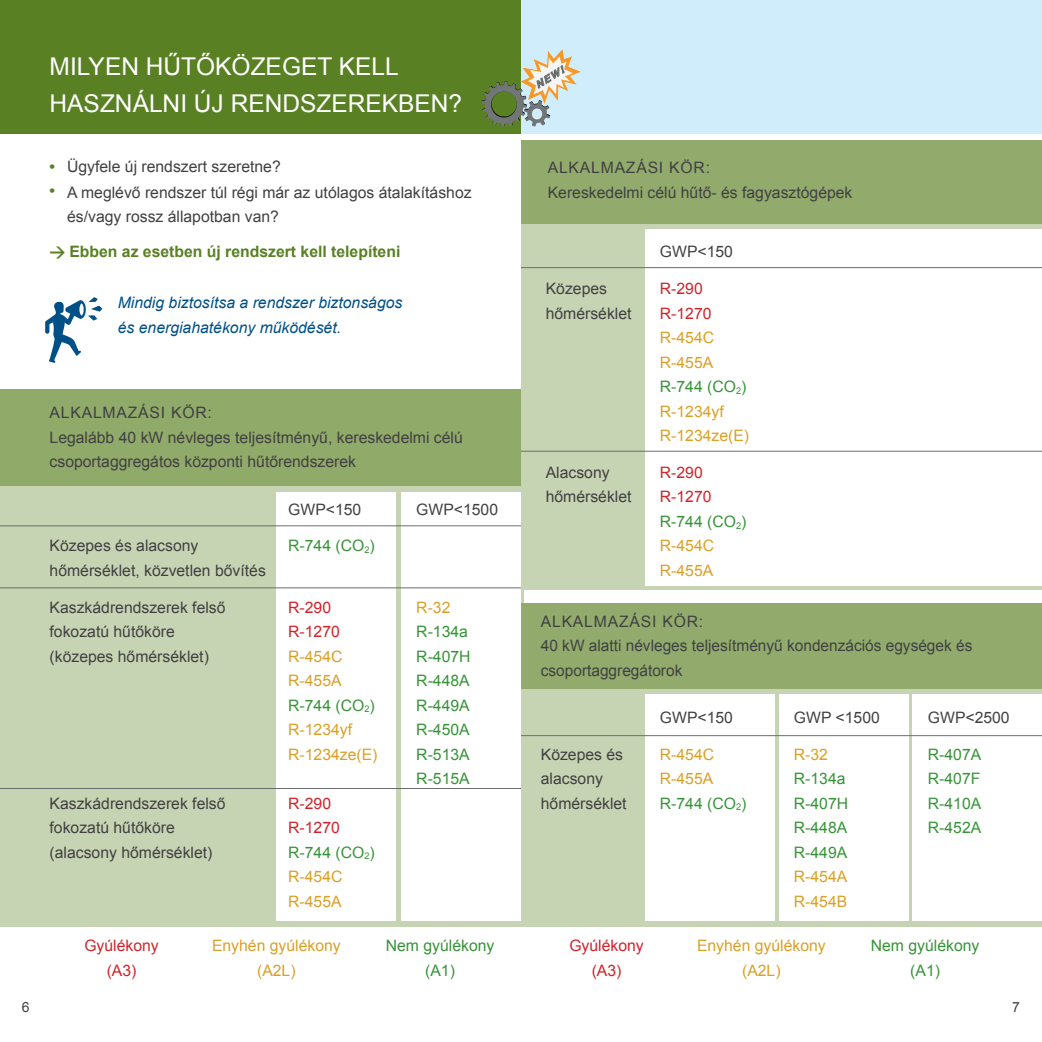
<style>
.page{position:relative;width:1042px;height:1042px;background:#fff}
.page>*{position:absolute;margin:0;border:0;box-sizing:border-box;transform-origin:0 0}
.t1{font:24.5px/36.8px "Arial";color:#fff}
.t2{font:15.75px/24.5px "Arial";color:#414042}
.t3{font:15.75px/24.5px "Arial";color:#dba026}
.t4{font:15.75px/24.5px "Arial";color:#379438}
.t5{font:italic 15.75px/24.5px "Arial";color:#005088}
.t6{font:15.75px/24.5px "Arial";color:#d1232a}
.t7{font:700 15.75px "Arial";color:#598123}
.t8{font:14px "Arial";color:#414042}
.s1{font-weight:700;color:#598123}
.s2{font-family:"DIN"}
.s3{color:#379438}
.s4{color:#d1232a}
</style>
<div class="page">
<div style="left:0;top:0;width:1042px;height:134px;background:#cfedfb"></div>
<div style="left:0;top:390px;width:523px;height:536px;background:#c7d4b3"></div>
<div style="left:0;top:0;width:521px;height:134px;background:#598123"></div>
<img style="left:520px;top:51px;width:41px;height:49px">
<img style="left:45px;top:297px;width:58px;height:66px">
<div style="left:402px;top:492px;width:119px;height:428px;background:#fff"></div>
<div style="left:0;top:389px;width:521px;height:97px;background:#90aa6a"></div>
<div style="left:277px;top:492px;width:119px;height:428px;background:#fff"></div>
<div style="left:521px;top:613px;width:521px;height:313px;background:#c7d4b3"></div>
<div style="left:521px;top:140px;width:521px;height:450px;background:#c7d4b3"></div>
<div style="left:913px;top:694px;width:129px;height:227px;background:#fff"></div>
<div style="left:645px;top:229px;width:397px;height:356px;background:#fff"></div>
<div style="left:521px;top:140px;width:521px;height:84px;background:#92ab6c"></div>
<hr style="left:521px;top:267px;width:521px;height:1px;background:#6c6d70">
<div style="left:779px;top:694px;width:129px;height:227px;background:#fff"></div>
<div style="left:645px;top:694px;width:129px;height:227px;background:#fff"></div>
<div style="left:521px;top:603px;width:521px;height:86px;background:#92ab6c"></div>
<hr style="left:521px;top:735px;width:521px;height:1px;background:#6c6d70">
<hr style="left:521px;top:451px;width:521px;height:1px;background:#6c6d70">
<hr style="left:0;top:587px;width:521px;height:1px;background:#6c6d70">
<hr style="left:0;top:525px;width:521px;height:1px;background:#6c6d70">
<hr style="left:0;top:788px;width:521px;height:1px;background:#6c6d70">
<h1 class="t1" style="left:50px;top:49px;width:414px">MILYEN HŰTŐKÖZEGET KELL<br>HASZNÁLNI ÚJ RENDSZEREKBEN?</h1>
<p class="t2" style="left:50px;top:154px;width:233px"><span class="s1">•</span> Ügyfele új rendszert szeretne?</p>
<p class="t2" style="left:67px;top:180px;width:406px;text-indent:-17px"><span class="s1">•</span> A meglévő rendszer túl régi már az utólagos átalakításhoz és/vagy rossz állapotban van?</p>
<p class="t7" style="left:50px;top:241px;width:352px"><span class="s2">&gt;</span> Ebben az esetben új rendszert kell telepíteni</p>
<p class="t5" style="left:118px;top:290px;width:286px">Mindig biztosítsa a rendszer biztonságos és energiahatékony működését.</p>
<p class="t2" style="left:50px;top:401px;width:23px">Alkalmazási</p>
<p class="t2" style="left:171px;top:401px;width:13px">kör</p>
<p class="t2" style="left:50px;top:401px;width:415px;text-indent:158px">:<br>Legalább 40 kW névleges teljesítményű, kereskedelmi célú csoportaggregátos központi hűtőrendszerek</p>
<p class="t2" style="left:50px;top:534px;width:218px">Közepes és alacsony hőmérséklet, közvetlen bővítés</p>
<p class="t2" style="left:50px;top:595px;width:177px">Kaszkádrendszerek felső fokozatú hűtőköre (közepes hőmérséklet)</p>
<p class="t2" style="left:50px;top:791px;width:177px">Kaszkádrendszerek felső fokozatú hűtőköre (alacsony hőmérséklet)</p>
<p class="t2" style="left:288px;top:497px;width:75px">GWP&lt;150</p>
<p class="t4" style="left:288px;top:534px;width:88px">R-744 (CO<sub>2</sub>)</p>
<p class="t6" style="left:288px;top:595px;width:53px">R-290<br>R-1270</p>
<p class="t3" style="left:288px;top:644px;width:91px">R-454C<br>R-455A<br><span class="s3">R-744 (CO</span><sub>2</sub><span class="s3">)<br></span>R-1234yf<br>R-1234ze(E)</p>
<p class="t3" style="left:288px;top:791px;width:88px"><span class="s4">R-290<br>R-1270<br></span><span class="s3">R-744 (CO</span><sub>2</sub><span class="s3">)<br></span>R-454C<br>R-455A</p>
<p class="t2" style="left:416px;top:497px;width:83px">GWP&lt;1500</p>
<p class="t3" style="left:416px;top:595px;width:36px">R-32</p>
<p class="t4" style="left:416px;top:619px;width:56px">R-134a<br>R-407H<br>R-448A<br>R-449A<br>R-450A<br>R-513A<br>R-515A</p>
<p class="t2" style="left:548px;top:156px;width:23px">Alkalmazási</p>
<p class="t2" style="left:669px;top:156px;width:13px">kör</p>
<p class="t2" style="left:548px;top:156px;width:306px;text-indent:158px">:<br>Kereskedelmi célú hűtő- és fagyasztógépek</p>
<p class="t2" style="left:546px;top:276px;width:87px">Közepes hőmérséklet</p>
<p class="t2" style="left:546px;top:460px;width:87px">Alacsony hőmérséklet</p>
<p class="t2" style="left:660px;top:240px;width:75px">GWP&lt;150</p>
<p class="t6" style="left:660px;top:276px;width:53px">R-290<br>R-1270</p>
<p class="t3" style="left:660px;top:325px;width:91px">R-454C<br>R-455A<br><span class="s3">R-744 (CO</span><sub>2</sub><span class="s3">)<br></span>R-1234yf<br>R-1234ze(E)</p>
<p class="t3" style="left:660px;top:460px;width:88px"><span class="s4">R-290<br>R-1270<br></span><span class="s3">R-744 (CO</span><sub>2</sub><span class="s3">)<br></span>R-454C<br>R-455A</p>
<p class="t2" style="left:541px;top:609px;width:23px">Alkalmazási</p>
<p class="t2" style="left:662px;top:609px;width:13px">kör</p>
<p class="t2" style="left:541px;top:609px;width:433px;text-indent:158px">:<br>40 kW alatti névleges teljesítményű kondenzációs egységek és csoportaggregátorok</p>
<p class="t2" style="left:541px;top:742px;width:87px">Közepes és alacsony hőmérséklet</p>
<p class="t2" style="left:660px;top:705px;width:75px">GWP&lt;150</p>
<p class="t3" style="left:660px;top:742px;width:88px">R-454C<br>R-455A<br><span class="s3">R-744 (CO</span><sub>2</sub><span class="s3">)</span></p>
<p class="t2" style="left:794px;top:705px;width:87px">GWP &lt;1500</p>
<p class="t3" style="left:794px;top:742px;width:36px">R-32</p>
<p class="t4" style="left:794px;top:766px;width:56px">R-134a<br>R-407H<br>R-448A<br>R-449A</p>
<p class="t3" style="left:794px;top:864px;width:55px">R-454A<br>R-454B</p>
<p class="t2" style="left:928px;top:705px;width:83px">GWP&lt;2500</p>
<p class="t4" style="left:928px;top:742px;width:55px;text-align:justify">R-407A R-407F R-410A R-452A</p>
<p class="t6" style="left:84px;top:933px;width:76px;text-align:center">Gyúlékony (A3)</p>
<p class="t3" style="left:212px;top:933px;width:130px;text-align:center">Enyhén gyúlékony (A2L)</p>
<p class="t4" style="left:386px;top:933px;width:110px;text-align:center">Nem gyúlékony (A1)</p>
<p class="t6" style="left:569px;top:933px;width:76px;text-align:center">Gyúlékony (A3)</p>
<p class="t3" style="left:697px;top:933px;width:130px;text-align:center">Enyhén gyúlékony (A2L)</p>
<p class="t4" style="left:871px;top:933px;width:110px;text-align:center">Nem gyúlékony (A1)</p>
<p class="t8" style="left:22px;top:998px;width:9px">6</p>
<p class="t8" style="left:1012px;top:998px;width:9px">7</p>
</div>
